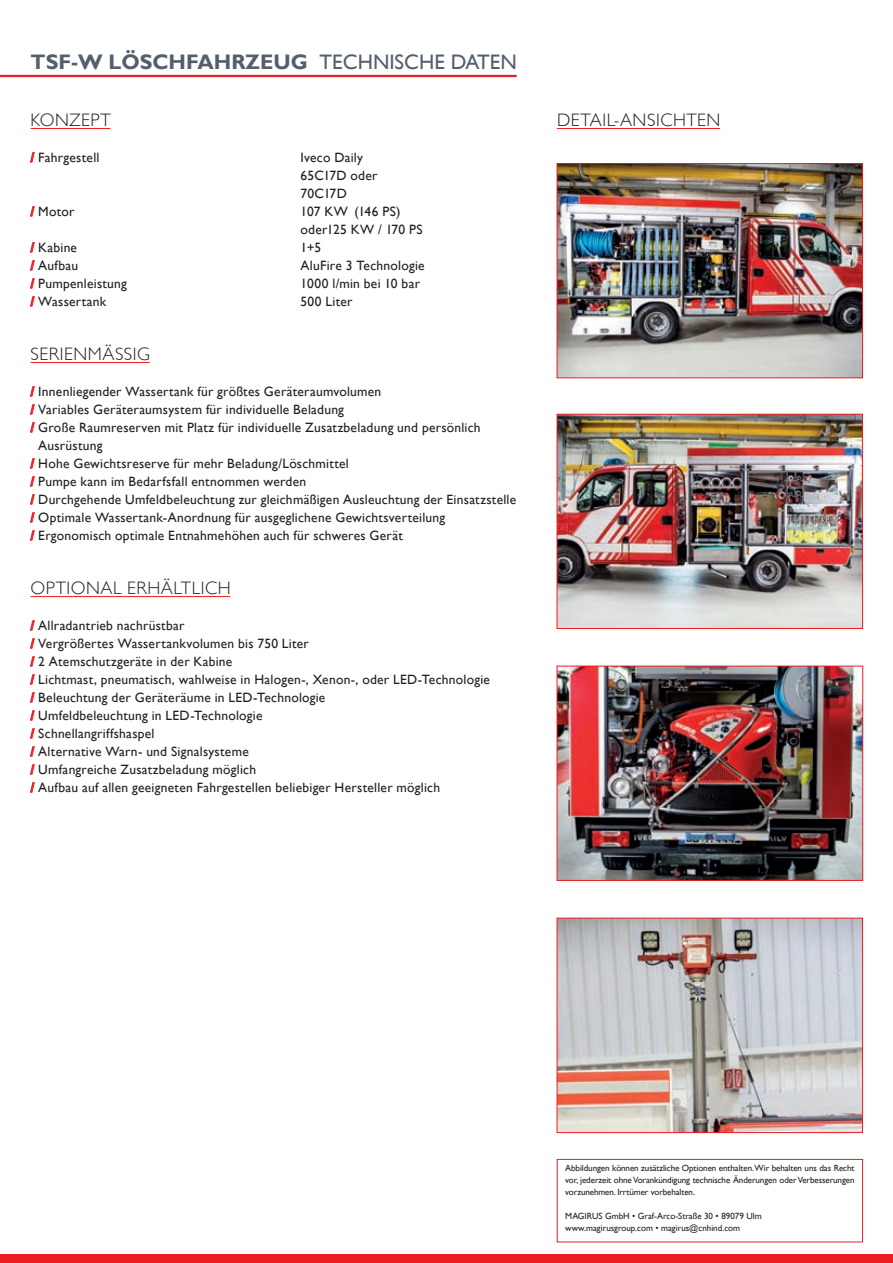
<style>
.page{position:relative;width:893px;height:1263px;background:#fff}
.page>*{position:absolute;margin:0;border:0;box-sizing:border-box;transform-origin:0 0}
.t1{font:700 21px "Gill Sans";color:#545f6c}
.t2{font:21px "Gill Sans";color:#545f6c}
.t3{font:300 18px "Gill Sans";letter-spacing:.03em;color:#231f20}
.t4{font:13.5px/18px "Gill Sans";letter-spacing:.02em;color:#231f20}
.t5{font:9px/12px "Gill Sans";color:#231f20;text-align:justify}
.s1{font-weight:700;color:#ee1d23}
</style>
<div class="page">
<div style="left:0;top:1254px;width:893px;height:9px;background:#ee1d23"></div>
<img style="left:559px;top:668px;width:302px;height:211px">
<div style="left:557px;top:666px;width:306px;height:215px;border:1px solid #ee1d23"></div>
<img style="left:559px;top:920px;width:302px;height:211px">
<div style="left:557px;top:918px;width:306px;height:215px;border:1px solid #ee1d23"></div>
<img style="left:559px;top:165px;width:302px;height:211px">
<div style="left:557px;top:163px;width:306px;height:215px;border:1px solid #ee1d23"></div>
<img style="left:559px;top:416px;width:302px;height:211px">
<div style="left:557px;top:414px;width:306px;height:215px;border:1px solid #ee1d23"></div>
<hr style="left:31px;top:128px;width:79px;height:1px;background:#ee1d23">
<svg style="left:30px;top:152px;width:5px;height:11px"></svg>
<svg style="left:30px;top:206px;width:5px;height:11px"></svg>
<svg style="left:30px;top:242px;width:5px;height:11px"></svg>
<svg style="left:30px;top:260px;width:5px;height:11px"></svg>
<svg style="left:30px;top:278px;width:5px;height:11px"></svg>
<svg style="left:30px;top:296px;width:5px;height:11px"></svg>
<hr style="left:0;top:75px;width:517px;height:2px;background:#ee1d23">
<hr style="left:31px;top:362px;width:119px;height:1px;background:#ee1d23">
<svg style="left:30px;top:386px;width:5px;height:11px"></svg>
<svg style="left:30px;top:404px;width:5px;height:11px"></svg>
<svg style="left:30px;top:422px;width:5px;height:11px"></svg>
<svg style="left:30px;top:458px;width:5px;height:11px"></svg>
<svg style="left:30px;top:476px;width:5px;height:11px"></svg>
<svg style="left:30px;top:494px;width:5px;height:11px"></svg>
<svg style="left:30px;top:512px;width:5px;height:11px"></svg>
<svg style="left:30px;top:530px;width:5px;height:11px"></svg>
<hr style="left:31px;top:596px;width:199px;height:1px;background:#ee1d23">
<svg style="left:30px;top:620px;width:5px;height:11px"></svg>
<svg style="left:30px;top:638px;width:5px;height:11px"></svg>
<svg style="left:30px;top:656px;width:5px;height:11px"></svg>
<svg style="left:30px;top:674px;width:5px;height:11px"></svg>
<svg style="left:30px;top:692px;width:5px;height:11px"></svg>
<svg style="left:30px;top:710px;width:5px;height:11px"></svg>
<svg style="left:30px;top:728px;width:5px;height:11px"></svg>
<svg style="left:30px;top:746px;width:5px;height:11px"></svg>
<svg style="left:30px;top:764px;width:5px;height:11px"></svg>
<svg style="left:30px;top:782px;width:5px;height:11px"></svg>
<hr style="left:557px;top:128px;width:163px;height:1px;background:#ee1d23">
<div style="left:557px;top:1159px;width:306px;height:83px;border:1px solid #ee1d23"></div>
<h1 class="t1" style="left:31px;top:49px;width:260px">TSF-W LÖSCHFAHRZEUG</h1>
<h1 class="t2" style="left:320px;top:49px;width:199px">TECHNISCHE DATEN</h1>
<h2 class="t3" style="left:31px;top:109px;width:82px">KONZEPT</h2>
<p class="t4" style="left:31px;top:149px;width:70px"><span class="s1">/</span> Fahrgestell</p>
<p class="t4" style="left:301px;top:149px;width:78px">Iveco Daily<br>65C17D oder<br>70C17D</p>
<p class="t4" style="left:31px;top:203px;width:46px"><span class="s1">/</span> Motor</p>
<p class="t4" style="left:301px;top:203px;width:123px">107 KW (146 PS) oder125 KW / 170 PS</p>
<p class="t4" style="left:31px;top:239px;width:48px"><span class="s1">/</span> Kabine</p>
<p class="t4" style="left:301px;top:239px;width:22px">1+5</p>
<p class="t4" style="left:31px;top:257px;width:49px"><span class="s1">/</span> Aufbau</p>
<p class="t4" style="left:301px;top:257px;width:126px">AluFire 3 Technologie</p>
<p class="t4" style="left:31px;top:275px;width:98px"><span class="s1">/</span> Pumpenleistung</p>
<p class="t4" style="left:301px;top:275px;width:121px">1000 l/min bei 10 bar</p>
<p class="t4" style="left:31px;top:293px;width:77px"><span class="s1">/</span> Wassertank</p>
<p class="t4" style="left:301px;top:293px;width:53px">500 Liter</p>
<h2 class="t3" style="left:31px;top:343px;width:121px">SERIENMÄSSIG</h2>
<p class="t4" style="left:31px;top:383px;width:352px"><span class="s1">/</span> Innenliegender Wassertank für größtes Geräteraumvolumen</p>
<p class="t4" style="left:31px;top:401px;width:315px"><span class="s1">/</span> Variables Geräteraumsystem für individuelle Beladung</p>
<p class="t4" style="left:31px;top:419px;width:452px"><span class="s1">/</span> Große Raumreserven mit Platz für individuelle Zusatzbeladung und persönlich</p>
<p class="t4" style="left:38px;top:437px;width:66px">Ausrüstung</p>
<p class="t4" style="left:31px;top:455px;width:320px"><span class="s1">/</span> Hohe Gewichtsreserve für mehr Beladung/Löschmittel</p>
<p class="t4" style="left:31px;top:473px;width:277px"><span class="s1">/</span> Pumpe kann im Bedarfsfall entnommen werden</p>
<p class="t4" style="left:31px;top:491px;width:487px"><span class="s1">/</span> Durchgehende Umfeldbeleuchtung zur gleichmäßigen Ausleuchtung der Einsatzstelle</p>
<p class="t4" style="left:31px;top:509px;width:416px"><span class="s1">/</span> Optimale Wassertank-Anordnung für ausgeglichene Gewichtsverteilung</p>
<p class="t4" style="left:31px;top:527px;width:374px"><span class="s1">/</span> Ergonomisch optimale Entnahmehöhen auch für schweres Gerät</p>
<h2 class="t3" style="left:31px;top:577px;width:202px">OPTIONAL ERHÄLTLICH</h2>
<p class="t4" style="left:31px;top:617px;width:461px"><span class="s1">/</span> Allradantrieb nachrüstbar<br><span class="s1">/</span> Vergrößertes Wassertankvolumen bis 750 Liter<br><span class="s1">/</span> 2 Atemschutzgeräte in der Kabine<br><span class="s1">/</span> Lichtmast, pneumatisch, wahlweise in Halogen-, Xenon-, oder LED-Technologie <span class="s1">/</span> Beleuchtung der Geräteräume in LED-Technologie<br><span class="s1">/</span> Umfeldbeleuchtung in LED-Technologie<br><span class="s1">/</span> Schnellangriffshaspel<br><span class="s1">/</span> Alternative Warn- und Signalsysteme<br><span class="s1">/</span> Umfangreiche Zusatzbeladung möglich<br><span class="s1">/</span> Aufbau auf allen geeigneten Fahrgestellen beliebiger Hersteller möglich</p>
<h2 class="t3" style="left:557px;top:109px;width:165px">DETAIL-ANSICHTEN</h2>
<p class="t5" style="left:565px;top:1162px;width:291px">Abbildungen können zusätzliche Optionen enthalten.Wir behalten uns das Recht vor, jederzeit ohne Vorankündigung technische Änderungen oder Verbesserungen vorzunehmen. Irrtümer vorbehalten.</p>
<p class="t5" style="left:565px;top:1210px;width:198px">MAGIRUS GmbH • Graf-Arco-Straße 30 • 89079 Ulm www.magirusgroup.com • magirus@cnhind.com</p>
</div>
